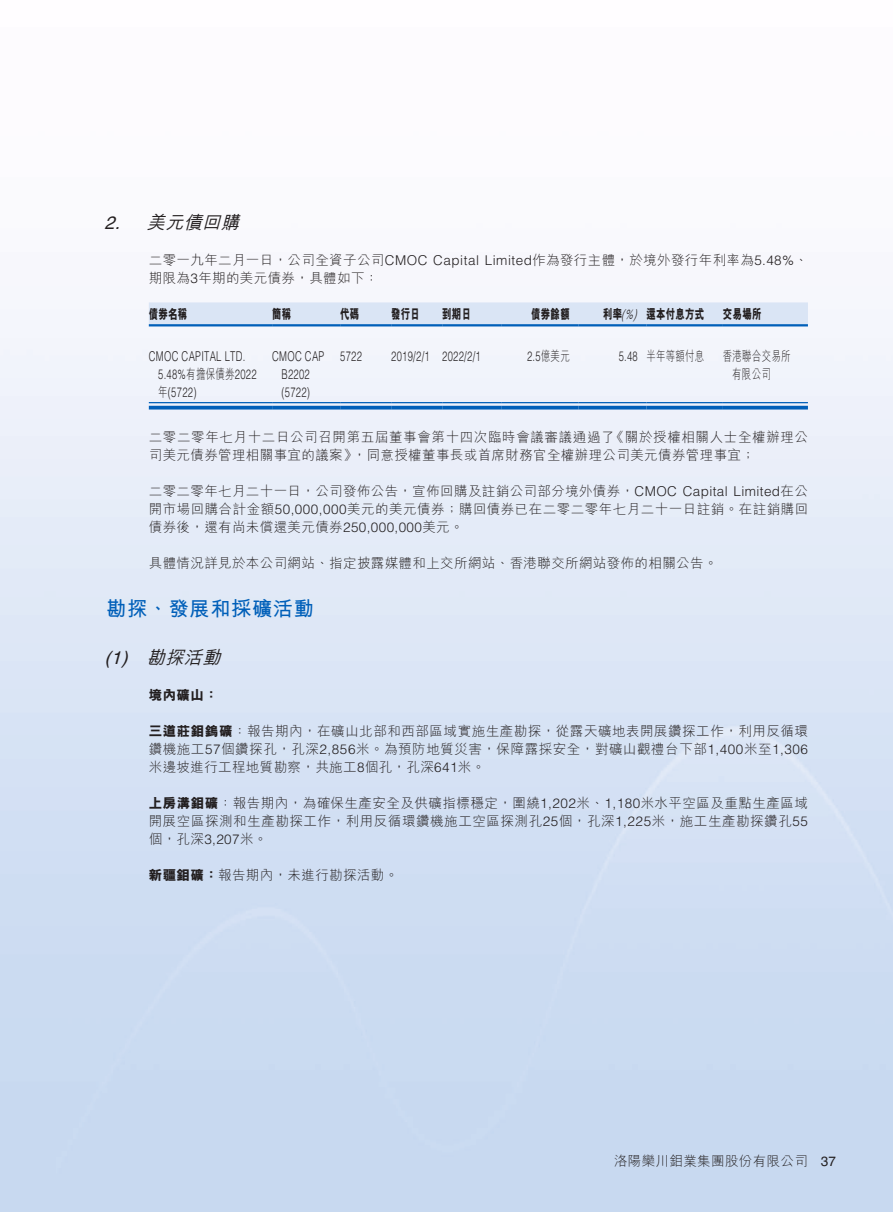
<style>
.page{position:relative;width:893px;height:1212px;background:#fff}
.page>*{position:absolute;margin:0;border:0;box-sizing:border-box;transform-origin:0 0}
.t1{font:700 20.25px "M Hei HK";letter-spacing:.03em;color:#005fb9}
.t2{font:italic 500 18px "M Hei HK";color:#231f20}
.t3{font:300 13.5px/18px "M Hei HK";letter-spacing:.03em;color:#231f20;text-align:justify}
.t4{font:300 13.5px/18px "Helvetica LT Std";letter-spacing:.03em;color:#231f20;scale:.7 1}
.t5{font:800 13.5px "M Hei HK";letter-spacing:.03em;color:#231f20;scale:.7 1}
.t6{font:300 13.5px/18px "M Hei HK";letter-spacing:.03em;color:#231f20;scale:.7 1}
.t7{font:800 13.5px "M Hei HK";letter-spacing:.03em;color:#231f20}
.s1{font-family:"Helvetica LT Std";font-weight:400}
.s2{font-family:"Helvetica LT Std"}
.s3{font-family:"Helvetica LT Std";font-weight:300;font-style:italic}
.s4{font-family:"M Hei HK"}
.s5{font-weight:800}
</style>
<div class="page">
<div style="left:149px;top:302px;width:659px;height:22px;background:#dae5f5"></div>
<hr style="left:149px;top:324px;width:123px;height:2px;background:#005fb9">
<hr style="left:272px;top:324px;width:68px;height:2px;background:#005fb9">
<hr style="left:340px;top:324px;width:51px;height:2px;background:#005fb9">
<hr style="left:391px;top:324px;width:51px;height:2px;background:#005fb9">
<hr style="left:442px;top:324px;width:60px;height:2px;background:#005fb9">
<hr style="left:502px;top:324px;width:76px;height:2px;background:#005fb9">
<hr style="left:578px;top:324px;width:68px;height:2px;background:#005fb9">
<hr style="left:646px;top:324px;width:77px;height:2px;background:#005fb9">
<hr style="left:723px;top:324px;width:85px;height:2px;background:#005fb9">
<hr style="left:149px;top:402px;width:123px;height:1px;background:#005fb9">
<hr style="left:149px;top:406px;width:123px;height:3px;background:#005fb9">
<hr style="left:272px;top:402px;width:68px;height:1px;background:#005fb9">
<hr style="left:272px;top:406px;width:68px;height:3px;background:#005fb9">
<hr style="left:340px;top:402px;width:51px;height:1px;background:#005fb9">
<hr style="left:340px;top:406px;width:51px;height:3px;background:#005fb9">
<hr style="left:391px;top:402px;width:51px;height:1px;background:#005fb9">
<hr style="left:391px;top:406px;width:51px;height:3px;background:#005fb9">
<hr style="left:442px;top:402px;width:60px;height:1px;background:#005fb9">
<hr style="left:442px;top:406px;width:60px;height:3px;background:#005fb9">
<hr style="left:502px;top:402px;width:76px;height:1px;background:#005fb9">
<hr style="left:502px;top:406px;width:76px;height:3px;background:#005fb9">
<hr style="left:578px;top:402px;width:68px;height:1px;background:#005fb9">
<hr style="left:578px;top:406px;width:68px;height:3px;background:#005fb9">
<hr style="left:646px;top:402px;width:77px;height:1px;background:#005fb9">
<hr style="left:646px;top:406px;width:77px;height:3px;background:#005fb9">
<hr style="left:723px;top:402px;width:85px;height:1px;background:#005fb9">
<hr style="left:723px;top:406px;width:85px;height:3px;background:#005fb9">
<h2 class="t2" style="left:104px;top:209px;width:142px"><span class="s1">2.</span> 美元債回購</h2>
<p class="t3" style="left:149px;top:251px;width:661px">二零一九年二月一日，公司全資子公司<span class="s2">CMOC Capital Limited</span>作為發行主體，於境外發行年利率為<span class="s2">5.48%</span>、期限為<span class="s2">3</span>年期的美元債券，具體如下：</p>
<p class="t5" style="left:149px;top:307px;width:57px">債券名稱</p>
<p class="t5" style="left:272px;top:307px;width:29px">簡稱</p>
<p class="t5" style="left:340px;top:307px;width:29px">代碼</p>
<p class="t5" style="left:391px;top:307px;width:43px">發行日</p>
<p class="t5" style="left:442px;top:307px;width:43px">到期日</p>
<p class="t5" style="left:531px;top:307px;width:57px">債券餘額</p>
<p class="t5" style="left:603px;top:307px;width:146px">利率<span class="s3">(%)</span> 還本付息方式</p>
<p class="t5" style="left:723px;top:307px;width:57px">交易場所</p>
<p class="t4" style="left:158px;top:347px;width:142px;text-indent:-9px">CMOC CAPITAL LTD.<br>5.48%<span class="s4">有擔保債劵</span>2022<span class="s4">年</span>(5722)</p>
<p class="t4" style="left:272px;top:347px;width:76px;text-align:center">CMOC CAP<br>B2202 (5722)</p>
<p class="t4" style="left:340px;top:347px;width:33px">5722</p>
<p class="t4" style="left:391px;top:347px;width:130px">2019/2/1 2022/2/1</p>
<p class="t4" style="left:527px;top:347px;width:63px">2.5<span class="s4">億美元</span></p>
<p class="t6" style="left:619px;top:347px;width:124px"><span class="s2">5.48</span> 半年等額付息</p>
<p class="t6" style="left:732px;top:347px;width:85px;text-indent:-9px">香港聯合交易所有限公司</p>
<p class="t3" style="left:149px;top:428px;width:661px">二零二零年七月十二日公司召開第五屆董事會第十四次臨時會議審議通過了《關於授權相關人士全權辦理公司美元債券管理相關事宜的議案》，同意授權董事長或首席財務官全權辦理公司美元債券管理事宜；</p>
<p class="t3" style="left:149px;top:482px;width:661px">二零二零年七月二十一日，公司發佈公告，宣佈回購及註銷公司部分境外債券，<span class="s2">CMOC Capital Limited</span>在公開市場回購合計金額<span class="s2">50,000,000</span>美元的美元債券；購回債券已在二零二零年七月二十一日註銷。在註銷購回債券後，還有尚未償還美元債券<span class="s2">250,000,000</span>美元。</p>
<p class="t3" style="left:149px;top:554px;width:570px">具體情況詳見於本公司網站、指定披露媒體和上交所網站、香港聯交所網站發佈的相關公告。</p>
<h1 class="t1" style="left:106px;top:594px;width:209px">勘探、發展和採礦活動</h1>
<h2 class="t2" style="left:104px;top:644px;width:124px"><span class="s1">(1)</span> 勘探活動</h2>
<p class="t7" style="left:149px;top:688px;width:71px">境內礦山：</p>
<p class="t3" style="left:149px;top:722px;width:661px"><span class="s5">三道莊鉬鎢礦</span>：報告期內，在礦山北部和西部區域實施生產勘探，從露天礦地表開展鑽探工作，利用反循環鑽機施工<span class="s2">57</span>個鑽探孔，孔深<span class="s2">2,856</span>米。為預防地質災害，保障露採安全，對礦山觀禮台下部<span class="s2">1,400</span>米至<span class="s2">1,306</span>米邊坡進行工程地質勘察，共施工<span class="s2">8</span>個孔，孔深<span class="s2">641</span>米。</p>
<p class="t3" style="left:149px;top:794px;width:661px"><span class="s5">上房溝鉬礦</span>：報告期內，為確保生產安全及供礦指標穩定，圍繞<span class="s2">1,202</span>米、<span class="s2">1,180</span>米水平空區及重點生產區域開展空區探測和生產勘探工作，利用反循環鑽機施工空區探測孔<span class="s2">25</span>個，孔深<span class="s2">1,225</span>米，施工生產勘探鑽孔<span class="s2">55</span>個，孔深<span class="s2">3,207</span>米。</p>
<p class="t3" style="left:149px;top:866px;width:251px"><span class="s5">新疆鉬礦：</span>報告期內，未進行勘探活動。</p>
<p class="t3" style="left:614px;top:1151px;width:224px">洛陽欒川鉬業集團股份有限公司 <span class="s1">37</span></p>
</div>
